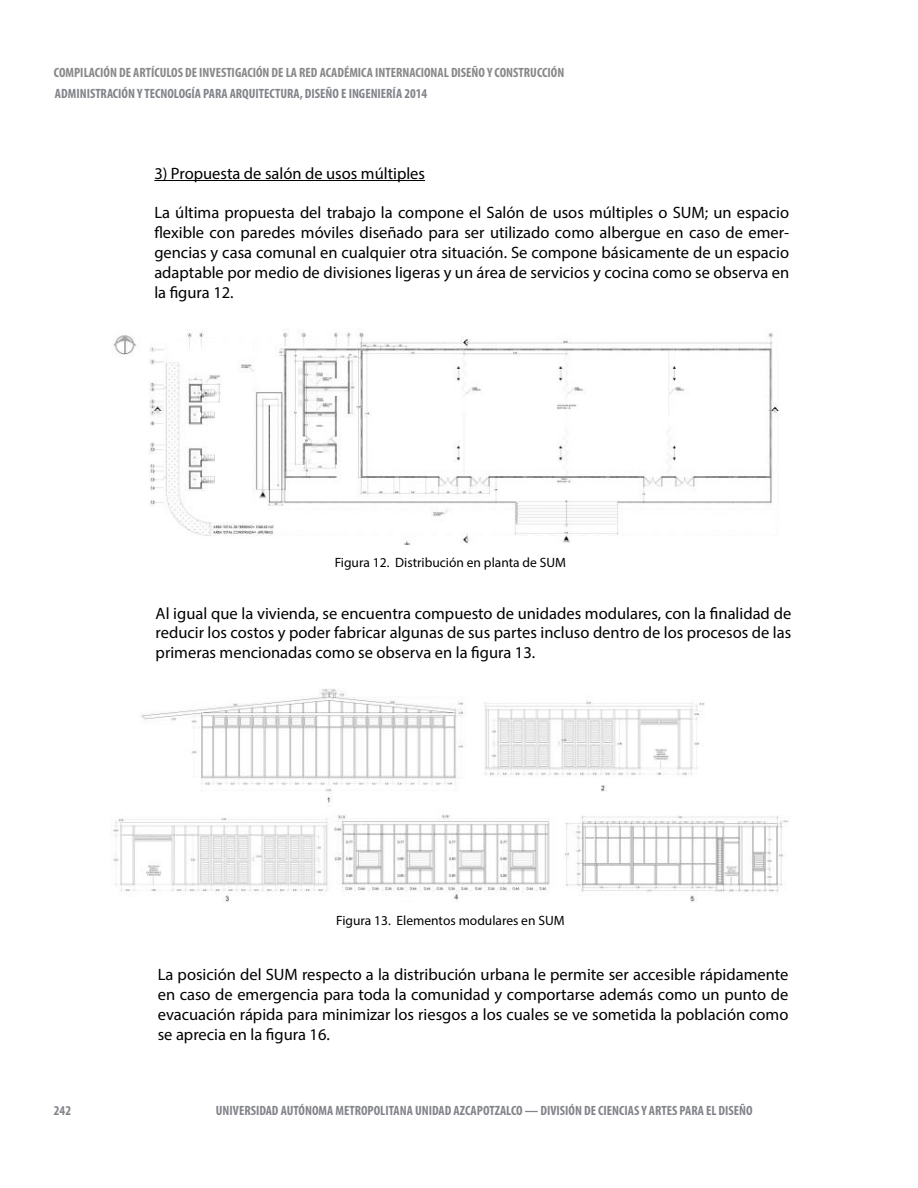
<style>
.page{position:relative;width:918px;height:1188px;background:#fff}
.page>*{position:absolute;margin:0;border:0;box-sizing:border-box;transform-origin:0 0}
.t1{font:16.5px/19.8px "Myriad Pro";color:#000;text-align:justify}
.t2{font:700 condensed 13.5px "Myriad Pro";color:#82848a}
.t3{font:700 condensed 13.5px "Myriad Pro";color:#878889}
.t4{font:13.5px "Myriad Pro";color:#000}
</style>
<div class="page">
<hr style="left:154px;top:180px;width:271px;height:1px;background:#000">
<img style="left:113px;top:330px;width:666px;height:215px">
<img style="left:112px;top:689px;width:677px;height:214px">
<p class="t3" style="left:54px;top:64px;width:512px">COMPILACIÓN DE ARTÍCULOS DE INVESTIGACIÓN DE LA RED ACADÉMICA INTERNACIONAL DISEÑO Y CONSTRUCCIÓN</p>
<p class="t2" style="left:55px;top:85px;width:374px">ADMINISTRACIÓN Y TECNOLOGÍA PARA ARQUITECTURA, DISEÑO E INGENIERÍA 2014</p>
<p class="t1" style="left:154px;top:163px;width:272px">3) Propuesta de salón de usos múltiples</p>
<p class="t1" style="left:154px;top:203px;width:636px">La última propuesta del trabajo la compone el Salón de usos múltiples o SUM; un espacio flexible con paredes móviles diseñado para ser utilizado como albergue en caso de emer&shy;gencias y casa comunal en cualquier otra situación. Se compone básicamente de un espacio adaptable por medio de divisiones ligeras y un área de servicios y cocina como se observa en la figura 12.</p>
<p class="t4" style="left:335px;top:554px;width:233px">Figura 12. Distribución en planta de SUM</p>
<p class="t1" style="left:156px;top:603px;width:637px">Al igual que la vivienda, se encuentra compuesto de unidades modulares, con la finalidad de reducir los costos y poder fabricar algunas de sus partes incluso dentro de los procesos de las primeras mencionadas como se observa en la figura 13.</p>
<p class="t4" style="left:336px;top:912px;width:230px">Figura 13. Elementos modulares en SUM</p>
<p class="t1" style="left:158px;top:965px;width:632px">La posición del SUM respecto a la distribución urbana le permite ser accesible rápidamente en caso de emergencia para toda la comunidad y comportarse además como un punto de evacuación rápida para minimizar los riesgos a los cuales se ve sometida la población como se aprecia en la figura 16.</p>
<p class="t2" style="left:54px;top:1102px;width:19px">242</p>
<p class="t2" style="left:216px;top:1102px;width:538px">UNIVERSIDAD AUTÓNOMA METROPOLITANA UNIDAD AZCAPOTZALCO — DIVISIÓN DE CIENCIAS Y ARTES PARA EL DISEÑO</p>
</div>
